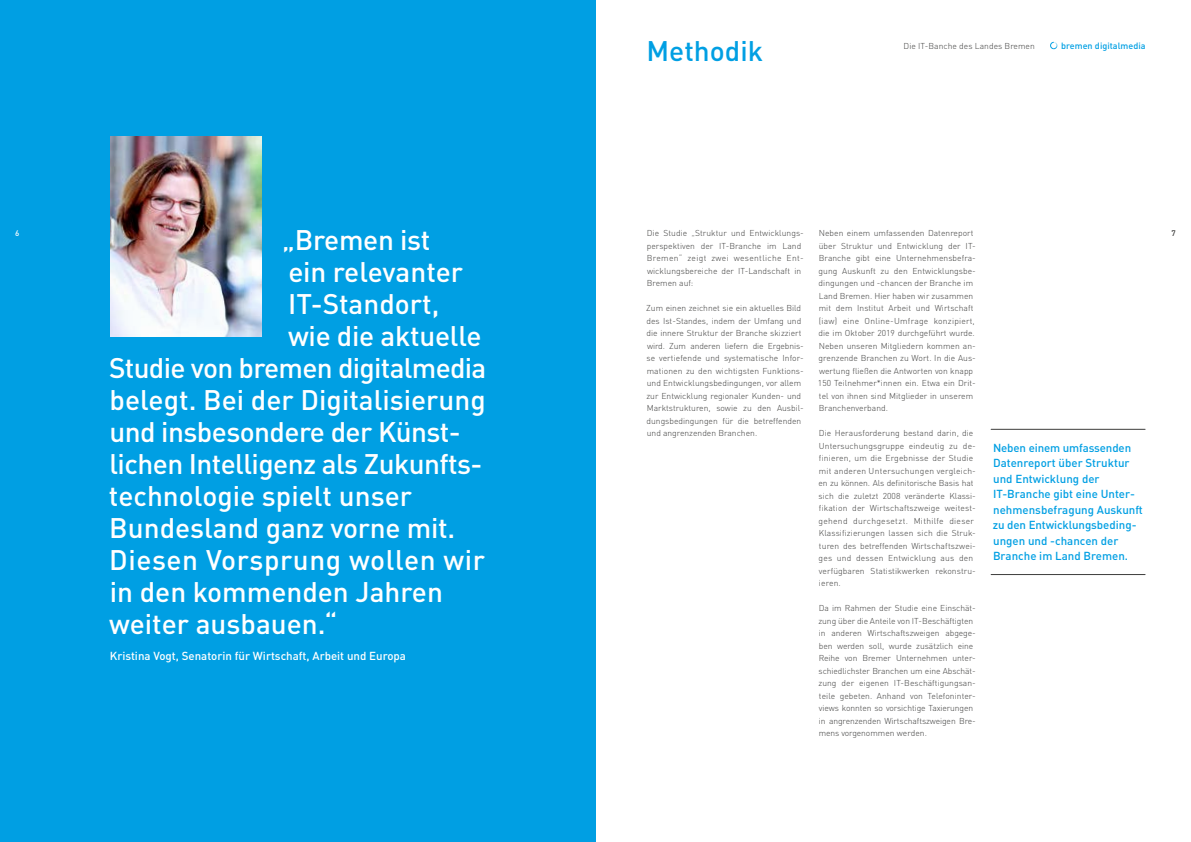
<style>
.page{position:relative;width:1191px;height:842px;background:#fff}
.page>*{position:absolute;margin:0;border:0;box-sizing:border-box;transform-origin:0 0}
.t1{font:500 28px "DINOT";letter-spacing:-.005em;color:#fff}
.t2{font:500 28px "DINOT";letter-spacing:-.025em;color:#fff}
.t3{font:500 28px "DINOT";letter-spacing:.02em;color:#fff}
.t4{font:500 28px "DINOT";color:#009fe3}
.t5{font:500 11.5px/15.5px "DINOT";color:#009fe3}
.t6{font:500 11.5px "DINOT";color:#fff}
.t7{font:500 9px "DINOT";letter-spacing:.005em;color:#009fe3}
.t8{font:300 8.5px/12.5px "DINOT";letter-spacing:.005em;color:#3c3c3b}
.t9{font:500 8px "DINOT";color:#fff}
.t10{font:500 8px "DINOT";color:#3c3c3b}
</style>
<div class="page">
<svg style="left:1050px;top:41px;width:8px;height:9px"></svg>
<div style="left:0;top:0;width:595px;height:842px;background:#009fe3"></div>
<hr style="left:991px;top:429px;width:154px;height:1px;background:#3c3c3b">
<hr style="left:991px;top:574px;width:154px;height:1px;background:#3c3c3b">
<img style="left:111px;top:136px;width:151px;height:200px">
<h1 class="t4" style="left:646px;top:33px;width:118px">Methodik</h1>
<p class="t8" style="left:903px;top:39px;width:133px">Die IT-Banche des Landes Bremen</p>
<p class="t7" style="left:1061px;top:40px;width:86px">bremen digitalmedia</p>
<h1 class="t1" style="left:282px;top:222px;width:150px">„Bremen ist</h1>
<h1 class="t1" style="left:288px;top:254px;width:176px">ein relevanter</h1>
<h1 class="t1" style="left:288px;top:286px;width:153px">IT-Standort,</h1>
<h1 class="t1" style="left:288px;top:318px;width:195px">wie die aktuelle</h1>
<h1 class="t2" style="left:109px;top:350px;width:379px">Studie von bremen digitalmedia</h1>
<h1 class="t1" style="left:110px;top:382px;width:378px">belegt. Bei der Digitalisierung</h1>
<h1 class="t1" style="left:109px;top:414px;width:353px">und insbesondere der Künst-</h1>
<h1 class="t1" style="left:109px;top:446px;width:374px">lichen Intelligenz als Zukunfts-</h1>
<h1 class="t1" style="left:109px;top:478px;width:305px">technologie spielt unser</h1>
<h1 class="t1" style="left:109px;top:510px;width:347px">Bundesland ganz vorne mit.</h1>
<h1 class="t3" style="left:109px;top:542px;width:377px">Diesen Vorsprung wollen wir</h1>
<h1 class="t1" style="left:110px;top:574px;width:335px">in den kommenden Jahren</h1>
<h1 class="t1" style="left:109px;top:606px;width:230px">weiter ausbauen.“</h1>
<h2 class="t6" style="left:110px;top:648px;width:298px">Kristina Vogt, Senatorin für Wirtschaft, Arbeit und Europa</h2>
<p class="t8" style="left:647px;top:227px;width:159px">Die Studie „Struktur und Entwicklungs&shy;perspektiven der IT-Branche im Land Bremen“ zeigt zwei wesentliche Ent&shy;wicklungsbereiche der IT-Landschaft in Bremen auf:</p>
<p class="t8" style="left:646px;top:302px;width:159px">Zum einen zeichnet sie ein aktuelles Bild des Ist-Standes, indem der Umfang und die innere Struktur der Branche skizziert wird. Zum anderen liefern die Ergebnis&shy;se vertiefende und systematische Infor&shy;mationen zu den wichtigsten Funktions&shy;und Entwicklungsbedingungen, vor allem zur Entwicklung regionaler Kunden- und Marktstrukturen, sowie zu den Ausbil&shy;dungsbedingungen für die betreffenden und angrenzenden Branchen.</p>
<p class="t8" style="left:818px;top:227px;width:159px">Neben einem umfassenden Datenreport über Struktur und Entwicklung der IT-Branche gibt eine Unternehmensbefra&shy;gung Auskunft zu den Entwicklungsbe&shy;dingungen und -chancen der Branche im Land Bremen. Hier haben wir zusammen mit dem Institut Arbeit und Wirtschaft (iaw) eine Online-Umfrage konzipiert, die im Oktober 2019 durchgeführt wurde.<br>Neben unseren Mitgliedern kommen an&shy;grenzende Branchen zu Wort. In die Aus&shy;wertung fließen die Antworten von knapp 150 Teilnehmer*innen ein. Etwa ein Drit&shy;tel von ihnen sind Mitglieder in unserem Branchenverband.</p>
<p class="t8" style="left:818px;top:427px;width:159px">Die Herausforderung bestand darin, die Untersuchungsgruppe eindeutig zu de&shy;finieren, um die Ergebnisse der Studie mit anderen Untersuchungen vergleich&shy;en zu können. Als definitorische Basis hat sich die zuletzt 2008 veränderte Klassi&shy;fikation der Wirtschaftszweige weitest&shy;gehend durchgesetzt. Mithilfe dieser Klassifizierungen lassen sich die Struk&shy;turen des betreffenden Wirtschaftszwei&shy;ges und dessen Entwicklung aus den verfügbaren Statistikwerken rekonstru&shy;ieren.</p>
<p class="t8" style="left:818px;top:602px;width:159px">Da im Rahmen der Studie eine Einschät&shy;zung über die Anteile von IT-Beschäftigten in anderen Wirtschaftszweigen abgege&shy;ben werden soll, wurde zusätzlich eine Reihe von Bremer Unternehmen unter&shy;schiedlichster Branchen um eine Abschät&shy;zung der eigenen IT-Beschäftigungsan&shy;teile gebeten. Anhand von Telefoninter&shy;views konnten so vorsichtige Taxierungen in angrenzenden Wirtschaftszweigen Bre&shy;mens vorgenommen werden.</p>
<p class="t9" style="left:15px;top:228px;width:6px">6</p>
<p class="t10" style="left:1171px;top:228px;width:6px">7</p>
<h2 class="t5" style="left:993px;top:440px;width:151px">Neben einem umfassenden<br>Datenreport über Struktur und Entwicklung der<br>IT-Branche gibt eine Unter&shy;nehmensbefragung Auskunft zu den Entwicklungsbeding&shy;ungen und -chancen der<br>Branche im Land Bremen.</h2>
</div>
